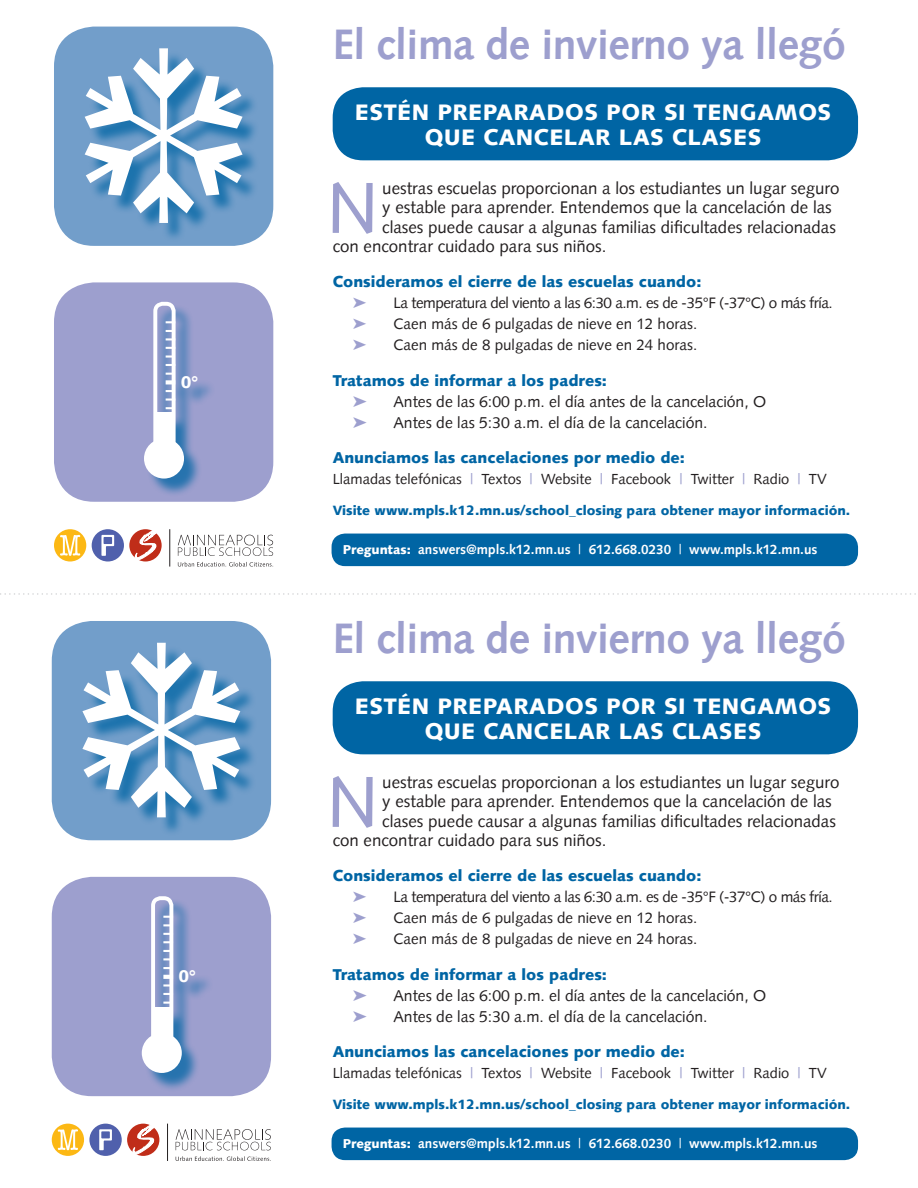
<style>
.page{position:relative;width:918px;height:1188px;background:#fff}
.page>*{position:absolute;margin:0;border:0;box-sizing:border-box;transform-origin:0 0}
.t1{font:72.15px "Syntax LT Std";color:#9d9fce}
.t2{font:700 42.75px "Syntax LT Std";letter-spacing:-.01em;color:#9d9fce}
.t3{font:900 22.5px/24.8px "Syntax LT";letter-spacing:.02em;color:#fff;text-align:center}
.t4{font:16.8px "Syntax LT Std";color:#231f20}
.t5{font:900 16.65px "Syntax LT";color:#fff}
.t6{font:900 15.75px "Syntax LT Std";color:#0065a4}
.t7{font:15.75px "Syntax LT Std";color:#231f20}
.t8{font:15.15px "Syntax LT Std";color:#231f20}
.t9{font:15.15px "Syntax LT Std";letter-spacing:-.03em;color:#231f20}
.t10{font:14.7px "Syntax LT Std";color:#231f20}
.t11{font:900 13.5px "Syntax LT Std";color:#0065a4}
.t12{font:700 13.5px "Syntax LT Std";color:#fff}
.s1{color:#9d9fce}
.s2{font-weight:900;font-size:12.9px}
.s3{font-weight:400}
</style>
<div class="page">
<div style="left:52px;top:1124px;width:32px;height:32px;background:#fcb814;border-radius:50%"></div>
<svg style="left:58px;top:1129px;width:20px;height:21px"></svg>
<div style="left:89px;top:1124px;width:33px;height:32px;background:#5060ac;border-radius:50%"></div>
<svg style="left:99px;top:1129px;width:13px;height:21px"></svg>
<div style="left:127px;top:1124px;width:32px;height:32px;background:#c02d19;border-radius:50%"></div>
<svg style="left:132px;top:1125px;width:22px;height:30px"></svg>
<hr style="left:167px;top:1124px;width:1px;height:37px;background:#231f20">
<svg style="left:176px;top:1129px;width:95px;height:21px"></svg>
<svg style="left:176px;top:1156px;width:95px;height:5px"></svg>
<div style="left:52px;top:621px;width:219px;height:219px;background:#729eca;border-radius:40px"></div>
<div style="left:52px;top:877px;width:219px;height:219px;background:#9d9fce;border-radius:40px"></div>
<div style="left:86px;top:646px;width:172px;height:190px;background:#0065a4;opacity:.75"></div>
<div style="left:145px;top:899px;width:69px;height:192px;background:#0065a4;opacity:.75"></div>
<div style="left:142px;top:1033px;width:40px;height:40px;background:#fff;border-radius:50%"></div>
<svg style="left:149px;top:896px;width:26px;height:142px"></svg>
<svg style="left:0;top:593px;width:916px;height:2px"></svg>
<div style="left:333px;top:681px;width:525px;height:73px;background:#0065a4;border-radius:30px"></div>
<div style="left:332px;top:1128px;width:526px;height:32px;background:#0065a4;border-radius:13px"></div>
<div style="left:54px;top:529px;width:32px;height:33px;background:#fcb814;border-radius:50%"></div>
<svg style="left:60px;top:535px;width:20px;height:21px"></svg>
<div style="left:92px;top:529px;width:32px;height:33px;background:#5060ac;border-radius:50%"></div>
<svg style="left:101px;top:535px;width:13px;height:21px"></svg>
<svg style="left:129px;top:529px;width:33px;height:33px"></svg>
<svg style="left:135px;top:530px;width:21px;height:31px"></svg>
<hr style="left:170px;top:529px;width:1px;height:38px;background:#231f20">
<svg style="left:178px;top:535px;width:95px;height:21px"></svg>
<svg style="left:178px;top:562px;width:96px;height:5px"></svg>
<div style="left:54px;top:27px;width:219px;height:219px;background:#729eca;border-radius:40px"></div>
<div style="left:54px;top:282px;width:219px;height:220px;background:#9d9fce;border-radius:40px"></div>
<div style="left:88px;top:51px;width:172px;height:191px;background:#0065a4;opacity:.75"></div>
<div style="left:147px;top:305px;width:69px;height:192px;background:#0065a4;opacity:.75"></div>
<div style="left:144px;top:439px;width:40px;height:40px;background:#fff;border-radius:50%"></div>
<svg style="left:151px;top:301px;width:27px;height:143px"></svg>
<div style="left:333px;top:87px;width:525px;height:73px;background:#0065a4;border-radius:30px"></div>
<div style="left:332px;top:534px;width:526px;height:32px;background:#0065a4;border-radius:13px"></div>
<svg style="left:86px;top:646px;width:154px;height:171px"></svg>
<svg style="left:88px;top:51px;width:155px;height:172px"></svg>
<p class="t5" style="left:181px;top:372px;width:19px">0°</p>
<p class="t5" style="left:179px;top:967px;width:19px">0°</p>
<p class="t2" style="left:333px;top:19px;width:515px">El clima de invierno ya llegó</p>
<p class="t3" style="left:355px;top:100px;width:478px">ESTÉN PREPARADOS POR SI TENGAMOS<br>QUE CANCELAR LAS CLASES</p>
<p class="t1" style="left:327px;top:165px;width:54px">N</p>
<p class="t4" style="left:382px;top:178px;width:459px">uestras escuelas proporcionan a los estudiantes un lugar seguro</p>
<p class="t4" style="left:382px;top:198px;width:451px">y estable para aprender. Entendemos que la cancelación de las</p>
<p class="t4" style="left:382px;top:217px;width:455px">clases puede causar a algunas familias dificultades relacionadas</p>
<p class="t4" style="left:333px;top:237px;width:275px">con encontrar cuidado para sus niños.</p>
<p class="t6" style="left:333px;top:272px;width:370px">Consideramos el cierre de las escuelas cuando:</p>
<p class="t9" style="left:393px;top:294px;width:441px">La temperatura del viento a las 6:30 a.m. es de -35°F (-37°C) o más fría.</p>
<p class="t8" style="left:393px;top:315px;width:305px">Caen más de 6 pulgadas de nieve en 12 horas.</p>
<p class="t8" style="left:393px;top:336px;width:305px">Caen más de 8 pulgadas de nieve en 24 horas.</p>
<p class="t6" style="left:333px;top:371px;width:276px">Tratamos de informar a los padres:</p>
<p class="t7" style="left:393px;top:392px;width:374px">Antes de las 6:00 p.m. el día antes de la cancelación, O</p>
<p class="t7" style="left:393px;top:413px;width:316px">Antes de las 5:30 a.m. el día de la cancelación.</p>
<p class="t6" style="left:333px;top:448px;width:354px">Anunciamos las cancelaciones por medio de:</p>
<p class="t10" style="left:333px;top:470px;width:496px">Llamadas telefónicas <span class="s1">|</span> Textos <span class="s1">|</span> Website <span class="s1">|</span> Facebook <span class="s1">|</span> Twitter <span class="s1">|</span> Radio <span class="s1">|</span> TV</p>
<p class="t11" style="left:333px;top:502px;width:519px">Visite www.mpls.k12.mn.us/school_closing para obtener mayor información.</p>
<p class="t12" style="left:343px;top:542px;width:476px"><span class="s2">Preguntas:</span> answers@mpls.k12.mn.us <span class="s3">|</span> 612.668.0230 <span class="s3">|</span> www.mpls.k12.mn.us</p>
<p class="t2" style="left:333px;top:613px;width:515px">El clima de invierno ya llegó</p>
<p class="t3" style="left:355px;top:694px;width:478px">ESTÉN PREPARADOS POR SI TENGAMOS<br>QUE CANCELAR LAS CLASES</p>
<p class="t1" style="left:327px;top:759px;width:54px">N</p>
<p class="t4" style="left:382px;top:772px;width:459px">uestras escuelas proporcionan a los estudiantes un lugar seguro</p>
<p class="t4" style="left:382px;top:792px;width:451px">y estable para aprender. Entendemos que la cancelación de las</p>
<p class="t4" style="left:382px;top:811px;width:455px">clases puede causar a algunas familias dificultades relacionadas</p>
<p class="t4" style="left:333px;top:831px;width:275px">con encontrar cuidado para sus niños.</p>
<p class="t6" style="left:333px;top:866px;width:370px">Consideramos el cierre de las escuelas cuando:</p>
<p class="t9" style="left:393px;top:888px;width:441px">La temperatura del viento a las 6:30 a.m. es de -35°F (-37°C) o más fría.</p>
<p class="t8" style="left:393px;top:909px;width:305px">Caen más de 6 pulgadas de nieve en 12 horas.</p>
<p class="t8" style="left:393px;top:930px;width:305px">Caen más de 8 pulgadas de nieve en 24 horas.</p>
<p class="t6" style="left:333px;top:965px;width:276px">Tratamos de informar a los padres:</p>
<p class="t7" style="left:393px;top:986px;width:374px">Antes de las 6:00 p.m. el día antes de la cancelación, O</p>
<p class="t7" style="left:393px;top:1007px;width:316px">Antes de las 5:30 a.m. el día de la cancelación.</p>
<p class="t6" style="left:333px;top:1042px;width:354px">Anunciamos las cancelaciones por medio de:</p>
<p class="t10" style="left:333px;top:1064px;width:496px">Llamadas telefónicas <span class="s1">|</span> Textos <span class="s1">|</span> Website <span class="s1">|</span> Facebook <span class="s1">|</span> Twitter <span class="s1">|</span> Radio <span class="s1">|</span> TV</p>
<p class="t11" style="left:333px;top:1096px;width:519px">Visite www.mpls.k12.mn.us/school_closing para obtener mayor información.</p>
<p class="t12" style="left:343px;top:1136px;width:476px"><span class="s2">Preguntas:</span> answers@mpls.k12.mn.us <span class="s3">|</span> 612.668.0230 <span class="s3">|</span> www.mpls.k12.mn.us</p>
</div>
